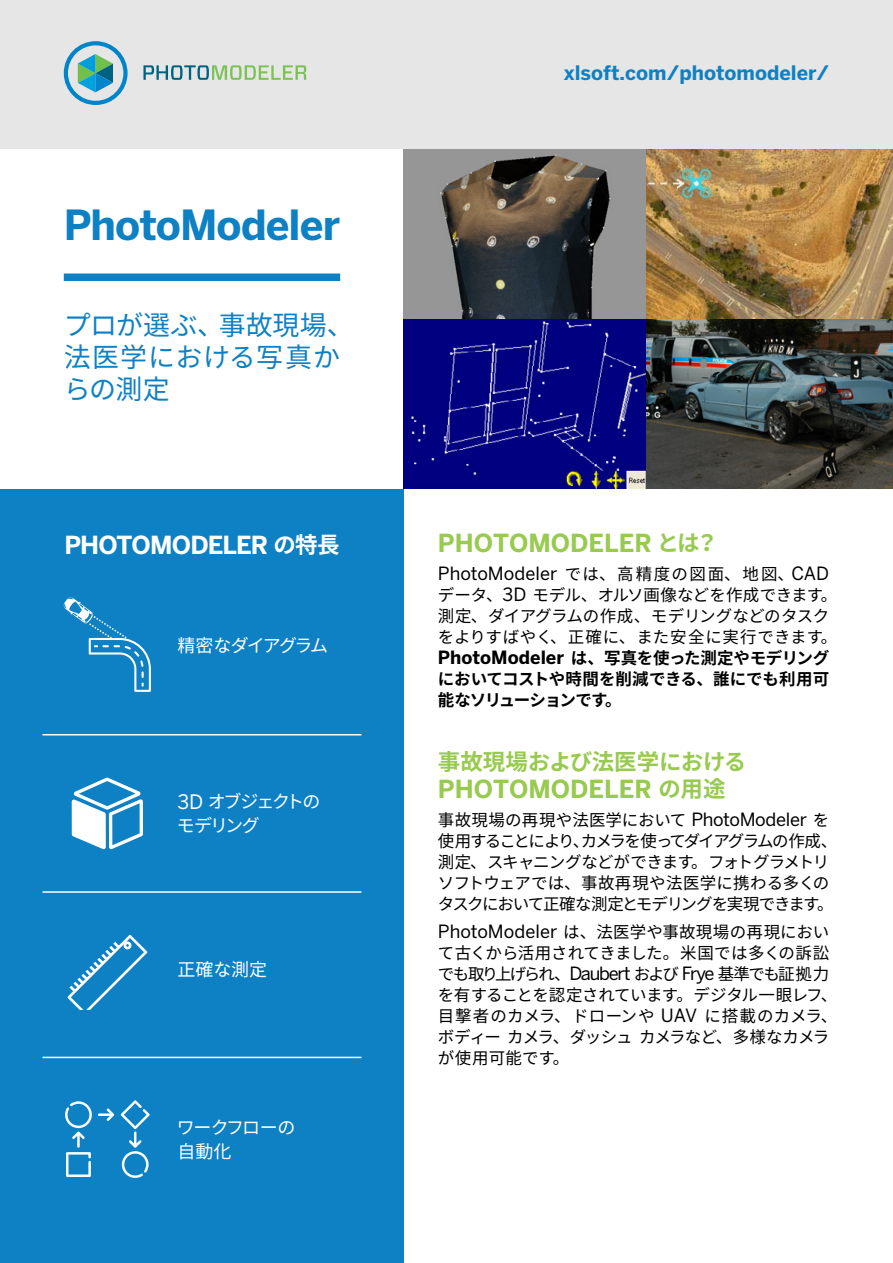
<style>
.page{position:relative;width:893px;height:1263px;background:#fff}
.page>*{position:absolute;margin:0;border:0;box-sizing:border-box;transform-origin:0 0}
.t1{font:700 41.25px "Benton Sans";letter-spacing:-.025em;color:#0e80c4}
.t2{font:27px/32.4px "Noto Sans CJ Kjp";letter-spacing:.01em;color:#0e80c4}
.t3{font:700 24.75px "Benton Sans";color:#98ca50}
.t4{font:700 24.75px "Benton Sans";letter-spacing:-.035em;color:#fff}
.t5{font:700 22.5px "Noto Sans CJ Kjp";letter-spacing:-.01em;color:#98ca50}
.t6{font:700 19.8px "Benton Sans";color:#0e80c4}
.t7{font:18.15px "Benton Sans";color:#000}
.t8{font:18px/24px "Noto Sans CJ Kjp";letter-spacing:-.11em;color:#fff}
.t9{font:18px/24px "Noto Sans CJ Kjp";letter-spacing:-.03em;color:#fff}
.t10{font:18px "Noto Sans CJ Kjp";letter-spacing:-.105em;color:#fff}
.t11{font:18px "Noto Sans CJ Kjp";letter-spacing:-.075em;color:#fff}
.t12{font:16.5px/21px "Noto Sans CJ Kjp";letter-spacing:-.025em;color:#000}
.t13{font:16.5px/21px "Noto Sans CJ Kjp";letter-spacing:-.005em;color:#000}
.t14{font:16.5px/21px "Noto Sans CJ Kjp";letter-spacing:-.05em;color:#000}
.s1{font-family:"Noto Sans CJ Kjp";font-size:22.5px}
.s2{font-family:"Benton Sans";font-size:19.8px}
.s3{font-family:"Noto Sans CJ Kjp";font-size:16.5px}
.s4{font-family:"Benton Sans";font-size:18.15px}
.s5{font-family:"Benton Sans";font-weight:700;font-size:18.15px}
.s6{font-weight:700}
</style>
<div class="page">
<img style="left:404px;top:149px;width:242px;height:340px">
<img style="left:646px;top:149px;width:247px;height:340px">
<div style="left:64px;top:273px;width:276px;height:8px;background:#0e80c4"></div>
<div style="left:0;top:489px;width:404px;height:774px;background:#0e80c4"></div>
<svg style="left:72px;top:778px;width:71px;height:71px"></svg>
<svg style="left:68px;top:935px;width:79px;height:74px"></svg>
<hr style="left:43px;top:734px;width:318px;height:1px;background:#fff">
<hr style="left:43px;top:891px;width:318px;height:2px;background:#fff">
<hr style="left:43px;top:1057px;width:318px;height:1px;background:#fff">
<svg style="left:65px;top:1101px;width:27px;height:76px"></svg>
<svg style="left:121px;top:1100px;width:29px;height:78px"></svg>
<svg style="left:98px;top:1108px;width:16px;height:13px"></svg>
<svg style="left:64px;top:597px;width:87px;height:95px"></svg>
<div style="left:0;top:0;width:893px;height:149px;background:#e5e6e5"></div>
<svg style="left:64px;top:41px;width:64px;height:64px"></svg>
<svg style="left:143px;top:65px;width:163px;height:15px"></svg>
<h1 class="t1" style="left:64px;top:201px;width:278px">PhotoModeler</h1>
<h2 class="t2" style="left:64px;top:309px;width:291px">プロが選ぶ、事故現場、法医学における写真からの測定</h2>
<h3 class="t4" style="left:64px;top:530px;width:277px">PHOTOMODELER <span class="s1">の特長</span></h3>
<p class="t10" style="left:177px;top:635px;width:152px">精密なダイアグラム</p>
<p class="t8" style="left:177px;top:790px;width:145px"><span class="s2">3D</span> オブジェクトのモデリング</p>
<p class="t11" style="left:177px;top:959px;width:91px">正確な測定</p>
<p class="t9" style="left:177px;top:1116px;width:120px">ワークフローの自動化</p>
<p class="t6" style="left:564px;top:61px;width:267px">xlsoft.com/photomodeler/</p>
<h3 class="t3" style="left:438px;top:528px;width:282px">PHOTOMODELER <span class="s1">とは？</span></h3>
<p class="t7" style="left:438px;top:563px;width:393px">PhotoModeler <span class="s3">では、高精度の図面、地図、</span>CAD</p>
<p class="t13" style="left:438px;top:585px;width:401px">データ、<span class="s4">3D</span> モデル、オルソ画像などを作成できます。測定、ダイアグラムの作成、モデリングなどのタスクをよりすばやく、正確に、また安全に実行できます。<br><span class="s5">PhotoModeler</span> <span class="s6">は、写真を使った測定やモデリングにおいてコストや時間を削減できる、誰にでも利用可能なソリューションです。</span></p>
<h3 class="t5" style="left:438px;top:749px;width:310px">事故現場および法医学における</h3>
<h3 class="t3" style="left:438px;top:774px;width:289px">PHOTOMODELER <span class="s1">の用途</span></h3>
<p class="t14" style="left:438px;top:810px;width:401px">事故現場の再現や法医学において <span class="s4">PhotoModeler</span> を使用することにより、カメラを使ってダイアグラムの作成、測定、スキャニングなどができます。フォトグラメトリソフトウェアでは、事故再現や法医学に携わる多くのタスクにおいて正確な測定とモデリングを実現できます。</p>
<p class="t12" style="left:438px;top:921px;width:401px"><span class="s4">PhotoModeler</span> は、法医学や事故現場の再現において古くから活用されてきました。米国では多くの訴訟でも取り上げられ、<span class="s4">Daubert</span> および <span class="s4">Frye</span> 基準でも証拠力を有することを認定されています。デジタル一眼レフ、目撃者のカメラ、ドローンや <span class="s4">UAV</span> に搭載のカメラ、ボディーカメラ、ダッシュカメラなど、多様なカメラが使用可能です。</p>
</div>
